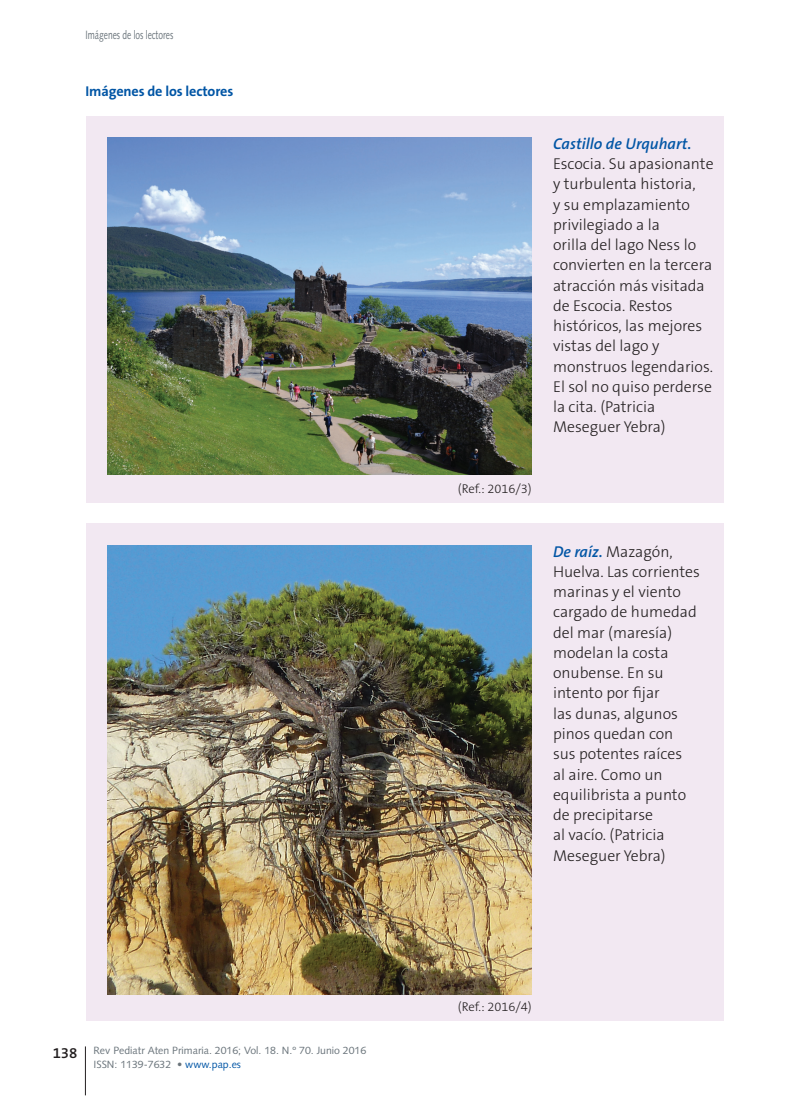
<style>
.page{position:relative;width:808px;height:1106px;background:#fff}
.page>*{position:absolute;margin:0;border:0;box-sizing:border-box;transform-origin:0 0}
.t1{font:300 15.75px/20.2px "The Sans B3";color:#231f20}
.t2{font:600 15px "The Sans B6";color:#231f20}
._002_Ladillo_2{font:700 14.25px "The Sans B7";letter-spacing:-.01em;color:#0155a5}
.t3{font:300 12.75px "The Sans B3";color:#231f20}
.t4{font:12px "Syntax";color:#6a747b;scale:.7 1}
.t5{font:10.5px "Syntax";color:#6a747b}
.s1{color:#0155a5}
.s2{font-family:"The Sans B6";font-weight:600;font-style:italic;color:#0155a5}
</style>
<div class="page">
<div style="left:86px;top:116px;width:637px;height:386px;background:#f2e8f2"></div>
<img style="left:107px;top:137px;width:425px;height:338px">
<div style="left:86px;top:524px;width:637px;height:496px;background:#f2e8f2"></div>
<img style="left:107px;top:545px;width:425px;height:449px">
<hr style="left:85px;top:1046px;width:1px;height:49px;background:#231f20">
<p class="t4" style="left:86px;top:27px;width:127px">Imágenes de los lectores</p>
<p class="_002_Ladillo_2" style="left:86px;top:83px;width:149px">Imágenes de los lectores</p>
<p class="t2" style="left:53px;top:1044px;width:26px">138</p>
<p class="t5" style="left:94px;top:1044px;width:274px">Rev Pediatr Aten Primaria. 2016; Vol. 18. N.º 70. Junio 2016</p>
<p class="t5" style="left:94px;top:1057px;width:149px">ISSN: 1139-7632 • <span class="s1">www.pap.es</span></p>
<p class="t3" style="left:458px;top:481px;width:75px">(Ref.: 2016/3)</p>
<p class="t1" style="left:553px;top:134px;width:162px"><span class="s2">Castillo de Urquhart.<br></span>Escocia. Su apasionante y turbulenta historia,<br>y su emplazamiento privilegiado a la<br>orilla del lago Ness lo convierten en la tercera atracción más visitada de Escocia. Restos históricos, las mejores vistas del lago y monstruos legendarios.<br>El sol no quiso perderse la cita. (Patricia<br>Meseguer Yebra)</p>
<p class="t1" style="left:553px;top:541px;width:148px"><span class="s2">De raíz.</span> Mazagón,<br>Huelva. Las corrientes marinas y el viento cargado de humedad del mar (maresía) modelan la costa onubense. En su intento por fijar<br>las dunas, algunos pinos quedan con sus potentes raíces<br>al aire. Como un equilibrista a punto de precipitarse<br>al vacío. (Patricia<br>Meseguer Yebra)</p>
<p class="t3" style="left:458px;top:1000px;width:75px">(Ref.: 2016/4)</p>
</div>
